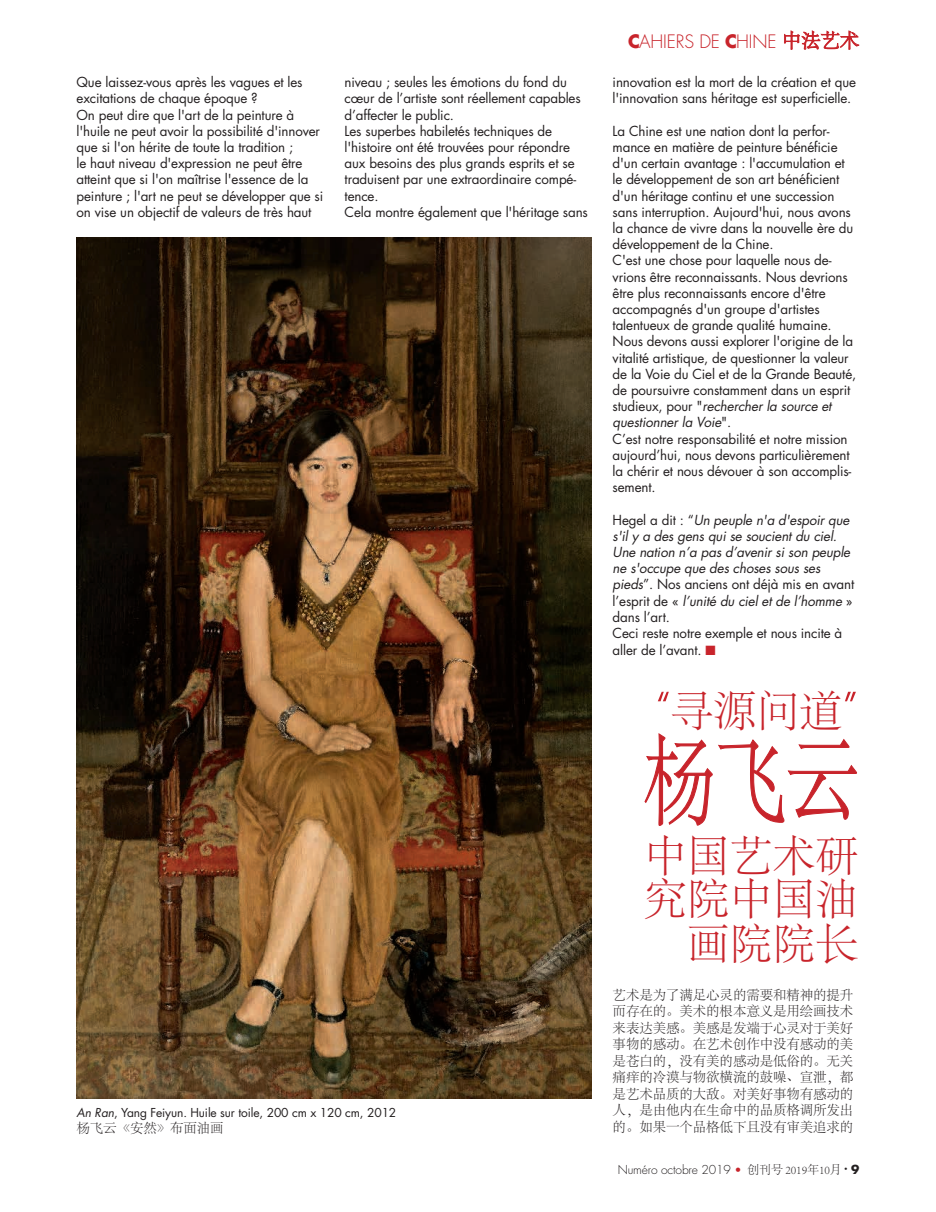
<style>
.page{position:relative;width:936px;height:1212px;background:#fff}
.page>*{position:absolute;margin:0;border:0;box-sizing:border-box;transform-origin:0 0}
.t1{font:300 97.95px "Adobe Song Std";color:#c8242b;scale:.74 1}
.t2{font:300 43.35px/44.2px "Adobe Song Std";letter-spacing:-.01em;color:#c8242b;text-align:right}
.t3{font:300 18px "Futura";letter-spacing:-.01em;color:#c8242b}
.t4{font:13.5px/16.2px "Futura";letter-spacing:-.01em;color:#231f20}
.t5{font:italic 13.5px/16.2px "Futura";letter-spacing:-.01em;color:#231f20}
.t6{font:300 13.5px/16.5px "Adobe Song Std";letter-spacing:-.01em;color:#231f20;text-align:justify}
.t7{font:12px "Futura";letter-spacing:-.01em;color:#231f20}
.t8{font:300 12px "Futura";letter-spacing:-.01em;color:#231f20}
.s1{font-weight:700}
.s2{font-family:"Adobe Song Std";font-size:19.5px}
.s3{font-style:italic}
.s4{font-style:normal}
.s5{color:#c8242b}
.s6{font-family:"Uniform";font-stretch:ultra-condensed;font-size:58.35px}
.s7{font-family:"Helvetica Neue";font-weight:100;color:#c8242b}
.s8{font-family:"Adobe Song Std"}
</style>
<div class="page">
<img style="left:77px;top:237px;width:514px;height:862px">
<svg style="left:644px;top:733px;width:68px;height:93px"></svg>
<svg style="left:718px;top:739px;width:139px;height:84px"></svg>
<svg style="left:784px;top:30px;width:75px;height:20px"></svg>
<h3 class="t3" style="left:628px;top:30px;width:233px"><span class="s1">C</span>AHIERS DE <span class="s1">C</span>HINE <span class="s2">中法艺术</span></h3>
<p class="t4" style="left:77px;top:74px;width:248px">Que laissez-vous après les vagues et les excitations de chaque époque ?<br>On peut dire que l'art de la peinture à l'huile ne peut avoir la possibilité d'innover que si l'on hérite de toute la tradition ;<br>le haut niveau d'expression ne peut être atteint que si l'on maîtrise l'essence de la peinture ; l'art ne peut se développer que si on vise un objectif de valeurs de très haut</p>
<p class="t4" style="left:344px;top:74px;width:245px">niveau ; seules les émotions du fond du cœur de l’artiste sont réellement capables d’affecter le public.<br>Les superbes habiletés techniques de l'histoire ont été trouvées pour répondre aux besoins des plus grands esprits et se traduisent par une extraordinaire compé&shy;tence.<br>Cela montre également que l'héritage sans</p>
<p class="t4" style="left:612px;top:74px;width:245px">innovation est la mort de la création et que l'innovation sans héritage est superficielle.</p>
<p class="t4" style="left:612px;top:122px;width:245px">La Chine est une nation dont la perfor&shy;mance en matière de peinture bénéficie d'un certain avantage : l'accumulation et le développement de son art bénéficient d'un héritage continu et une succession sans interruption. Aujourd'hui, nous avons la chance de vivre dans la nouvelle ère du développement de la Chine.<br>C'est une chose pour laquelle nous de&shy;vrions être reconnaissants. Nous devrions être plus reconnaissants encore d'être accompagnés d'un groupe d'artistes talentueux de grande qualité humaine.<br>Nous devons aussi explorer l'origine de la vitalité artistique, de questionner la valeur de la Voie du Ciel et de la Grande Beauté, de poursuivre constamment dans un esprit studieux, pour "<span class="s3">rechercher la source et questionner la Voie</span>".<br>C’est notre responsabilité et notre mission aujourd’hui, nous devons particulièrement la chérir et nous dévouer à son accomplis&shy;sement.</p>
<p class="t5" style="left:612px;top:511px;width:243px"><span class="s4">Hegel a dit : “</span>Un peuple n'a d'espoir que s'il y a des gens qui se soucient du ciel.<br>Une nation n’a pas d’avenir si son peuple ne s'occupe que des choses sous ses pieds<span class="s4">”. Nos anciens ont déjà mis en avant l’esprit de «</span> l’unité du ciel et de l’homme <span class="s4">» dans l’art.<br>Ceci reste notre exemple et nous incite à aller de l’avant.</span> <span class="s5">■</span></p>
<p class="t7" style="left:77px;top:1104px;width:321px"><span class="s3">An Ran</span>, Yang Feiyun. Huile sur toile, 200 cm x 120 cm, 2012</p>
<p class="t6" style="left:77px;top:1120px;width:149px">杨⻜云《安然》布面油画</p>
<h2 class="t2" style="left:654px;top:691px;width:205px"><span class="s6">“</span>寻源问道<span class="s6">”</span></h2>
<h1 class="t1" style="left:642px;top:728px;width:293px">杨飞云</h1>
<h2 class="t2" style="left:643px;top:835px;width:216px">中国艺术研究院中国油画院院长</h2>
<p class="t6" style="left:612px;top:987px;width:242px">艺术是为了满足心灵的需要和精神的提升而存在的。美术的根本意义是用绘画技术来表达美感。美感是发端于心灵对于美好事物的感动。在艺术创作中没有感动的美是苍白的，没有美的感动是低俗的。无关痛痒的冷漠与物欲横流的鼓噪、宣泄，都是艺术品质的大敌。对美好事物有感动的人，是由他内在生命中的品质格调所发出的。如果一个品格低下且没有审美追求的</p>
<p class="t8" style="left:617px;top:1162px;width:243px">Numéro octobre 2019 <span class="s7">•</span> <span class="s8">创刊号 2019年10月</span> <sup>•</sup> <span class="s1">9</span></p>
</div>
